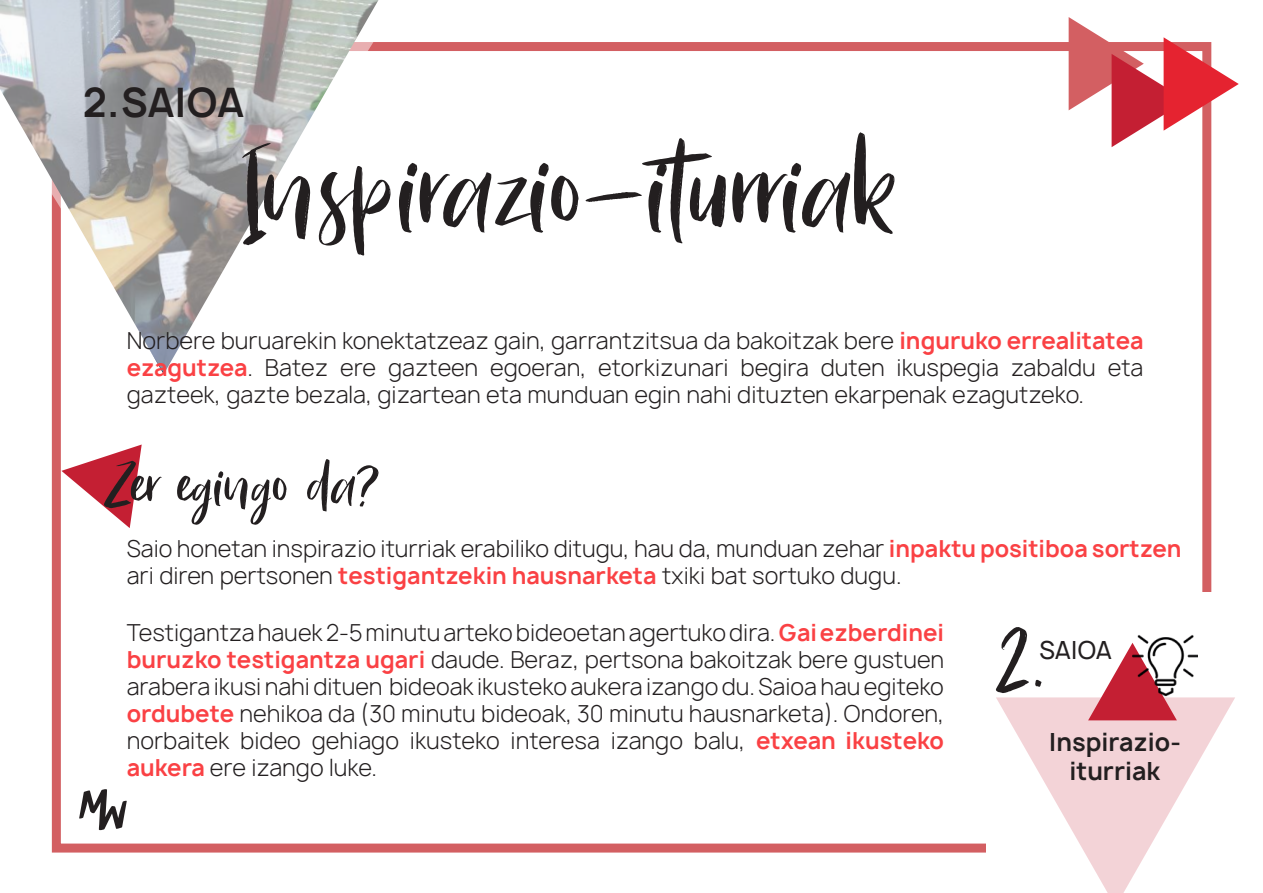
<style>
.page{position:relative;width:1263px;height:893px;background:#fff}
.page>*{position:absolute;margin:0;border:0;box-sizing:border-box;transform-origin:0 0}
.t1{font:150px "Bitter Rose";color:#231f20}
.t2{font:120px "Bitter Rose";color:#231f20}
.t3{font:75px "Bitter Rose";color:#231f20}
.t4{font:700 39px "Manrope";color:#231f20}
.t5{font:700 24px/28.8px "Manrope";color:#231f20;text-align:center}
.t6{font:500 24px "Manrope";color:#231f20}
.t7{font:300 22.5px/27px "Manrope";color:#231f20;text-align:justify}
.s1{font-weight:700;color:#fa4144}
</style>
<div class="page">
<svg style="left:79px;top:789px;width:48px;height:41px"></svg>
<div style="left:52px;top:42px;width:1159px;height:810px;border:9px solid #d35f62"></div>
<svg style="left:1069px;top:17px;width:170px;height:130px"></svg>
<div style="left:986px;top:592px;width:277px;height:301px;background:#fff"></div>
<svg style="left:0;top:0;width:400px;height:375px"></svg>
<svg style="left:61px;top:444px;width:81px;height:84px"></svg>
<svg style="left:996px;top:697px;width:239px;height:196px;fill:#f3d3d7"></svg>
<svg style="left:1088px;top:644px;width:89px;height:76px"></svg>
<img style="left:1132px;top:635px;width:65px;height:62px">
<h3 class="t4" style="left:83px;top:76px;width:163px">2. SAIOA</h3>
<h1 class="t1" style="left:242px;top:123px;width:655px">Inspirazio-iturriak</h1>
<p class="t7" style="left:127px;top:327px;width:1018px">Norbere buruarekin konektatzeaz gain, garrantzitsua da bakoitzak bere <span class="s1">inguruko errealitatea ezagutzea</span>. Batez ere gazteen egoeran, etorkizunari begira duten ikuspegia zabaldu eta gazteek, gazte bezala, gizartean eta munduan egin nahi dituzten ekarpenak ezagutzeko.</p>
<h3 class="t3" style="left:104px;top:451px;width:279px">Zer egingo da?</h3>
<p class="t7" style="left:127px;top:535px;width:1056px">Saio honetan inspirazio iturriak erabiliko ditugu, hau da, munduan zehar <span class="s1">inpaktu positiboa sortzen </span>ari diren pertsonen <span class="s1">testigantzekin hausnarketa</span> txiki bat sortuko dugu.</p>
<p class="t7" style="left:127px;top:619px;width:819px">Testigantza hauek 2-5 minutu arteko bideoetan agertuko dira. <span class="s1">Gai ezberdinei buruzko testigantza ugari</span> daude. Beraz, pertsona bakoitzak bere gustuen arabera ikusi nahi dituen bideoak ikusteko aukera izango du. Saioa hau egiteko <span class="s1">ordubete</span> nehikoa da (30 minutu bideoak, 30 minutu hausnarketa). Ondoren, norbaitek bideo gehiago ikusteko interesa izango balu, <span class="s1">etxean ikusteko aukera</span> ere izango luke.</p>
<h2 class="t2" style="left:996px;top:604px;width:48px">2.</h2>
<p class="t6" style="left:1039px;top:634px;width:74px">SAIOA</p>
<p class="t5" style="left:1049px;top:728px;width:133px">Inspirazio&shy;iturriak</p>
</div>
